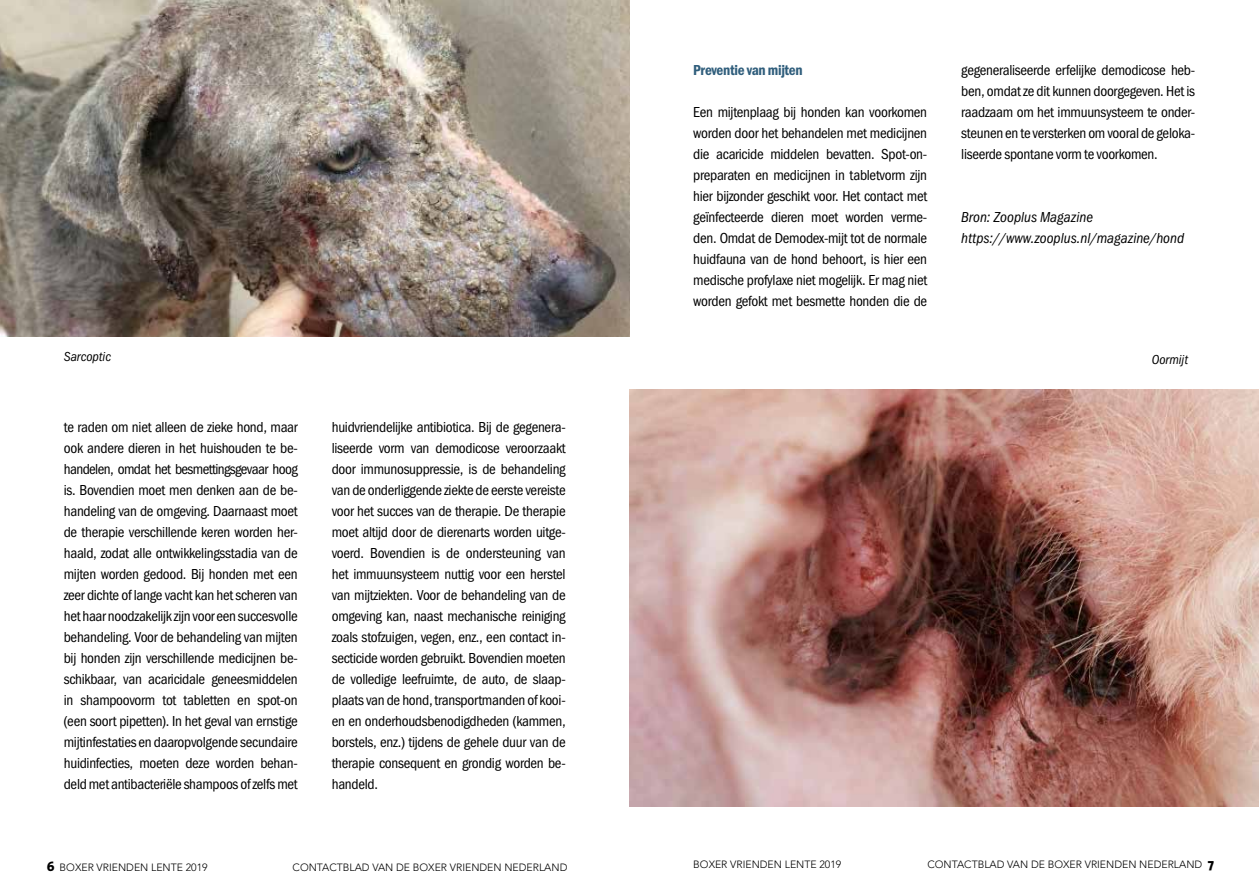
<style>
.page{position:relative;width:1259px;height:893px;background:#fff}
.page>*{position:absolute;margin:0;border:0;box-sizing:border-box;transform-origin:0 0}
.t1{font:15px/21px "Franklin Got URWTCE Boo Con";letter-spacing:-.02em;color:#000;text-align:justify}
.t2{font:15px/21px "Franklin Got URWTCE Boo Con Ita";color:#000}
.t3{font:15px "Franklin Got URWTCE Dem Con";letter-spacing:-.02em;color:#305e7c}
.t4{font:13.5px "Franklin Got URWTCE Boo Con Ita";color:#000}
.t5{font:300 10.5px "Avenir";color:#000}
.s1{font-family:"The Sans";font-weight:800;font-size:13.5px}
</style>
<div class="page">
<img style="left:0;top:0;width:629px;height:337px">
<img style="left:630px;top:390px;width:629px;height:417px">
<p class="t3" style="left:693px;top:61px;width:111px">Preventie van mijten</p>
<p class="t1" style="left:693px;top:102px;width:235px">Een mijtenplaag bij honden kan voorkomen worden door het behandelen met medicijnen die acaricide middelen bevatten. Spot-on&shy;preparaten en medicijnen in tabletvorm zijn hier bijzonder geschikt voor. Het contact met geïnfecteerde dieren moet worden verme&shy;den. Omdat de Demodex-mijt tot de normale huidfauna van de hond behoort, is hier een medische profylaxe niet mogelijk. Er mag niet worden gefokt met besmette honden die de</p>
<p class="t1" style="left:961px;top:60px;width:235px">gegeneraliseerde erfelijke demodicose heb&shy;ben, omdat ze dit kunnen doorgegeven. Het is raadzaam om het immuunsysteem te onder&shy;steunen en te versterken om vooral de geloka&shy;liseerde spontane vorm te voorkomen.</p>
<p class="t2" style="left:961px;top:207px;width:224px">Bron: Zooplus Magazine https://www.zooplus.nl/magazine/hond</p>
<p class="t4" style="left:64px;top:349px;width:49px">Sarcoptic</p>
<p class="t4" style="left:1151px;top:352px;width:38px">Oormijt</p>
<p class="t1" style="left:64px;top:417px;width:235px">te raden om niet alleen de zieke hond, maar ook andere dieren in het huishouden te be&shy;handelen, omdat het besmettingsgevaar hoog is. Bovendien moet men denken aan de be&shy;handeling van de omgeving. Daarnaast moet de therapie verschillende keren worden her&shy;haald, zodat alle ontwikkelingsstadia van de mijten worden gedood. Bij honden met een zeer dichte of lange vacht kan het scheren van het haar noodzakelijk zijn voor een succesvolle behandeling. Voor de behandeling van mijten bij honden zijn verschillende medicijnen be&shy;schikbaar, van acaricidale geneesmiddelen in shampoovorm tot tabletten en spot-on (een soort pipetten). In het geval van ernstige mijtinfestaties en daaropvolgende secundaire huidinfecties, moeten deze worden behan&shy;deld met antibacteriële shampoos of zelfs met</p>
<p class="t1" style="left:332px;top:417px;width:235px">huidvriendelijke antibiotica. Bij de gegenera&shy;liseerde vorm van demodicose veroorzaakt door immunosuppressie, is de behandeling van de onderliggende ziekte de eerste vereiste voor het succes van de therapie. De therapie moet altijd door de dierenarts worden uitge&shy;voerd. Bovendien is de ondersteuning van het immuunsysteem nuttig voor een herstel van mijtziekten. Voor de behandeling van de omgeving kan, naast mechanische reiniging zoals stofzuigen, vegen, enz., een contact in&shy;secticide worden gebruikt. Bovendien moeten de volledige leefruimte, de auto, de slaap&shy;plaats van de hond, transportmanden of kooi&shy;en en onderhoudsbenodigdheden (kammen, borstels, enz.) tijdens de gehele duur van de therapie consequent en grondig worden be&shy;handeld.</p>
<p class="t5" style="left:47px;top:861px;width:162px"><span class="s1">6</span> BOXER VRIENDEN LENTE 2019</p>
<p class="t5" style="left:293px;top:861px;width:276px">CONTACTBLAD VAN DE BOXER VRIENDEN NEDERLAND</p>
<p class="t5" style="left:693px;top:858px;width:149px">BOXER VRIENDEN LENTE 2019</p>
<p class="t5" style="left:927px;top:858px;width:288px">CONTACTBLAD VAN DE BOXER VRIENDEN NEDERLAND <span class="s1">7</span></p>
</div>
